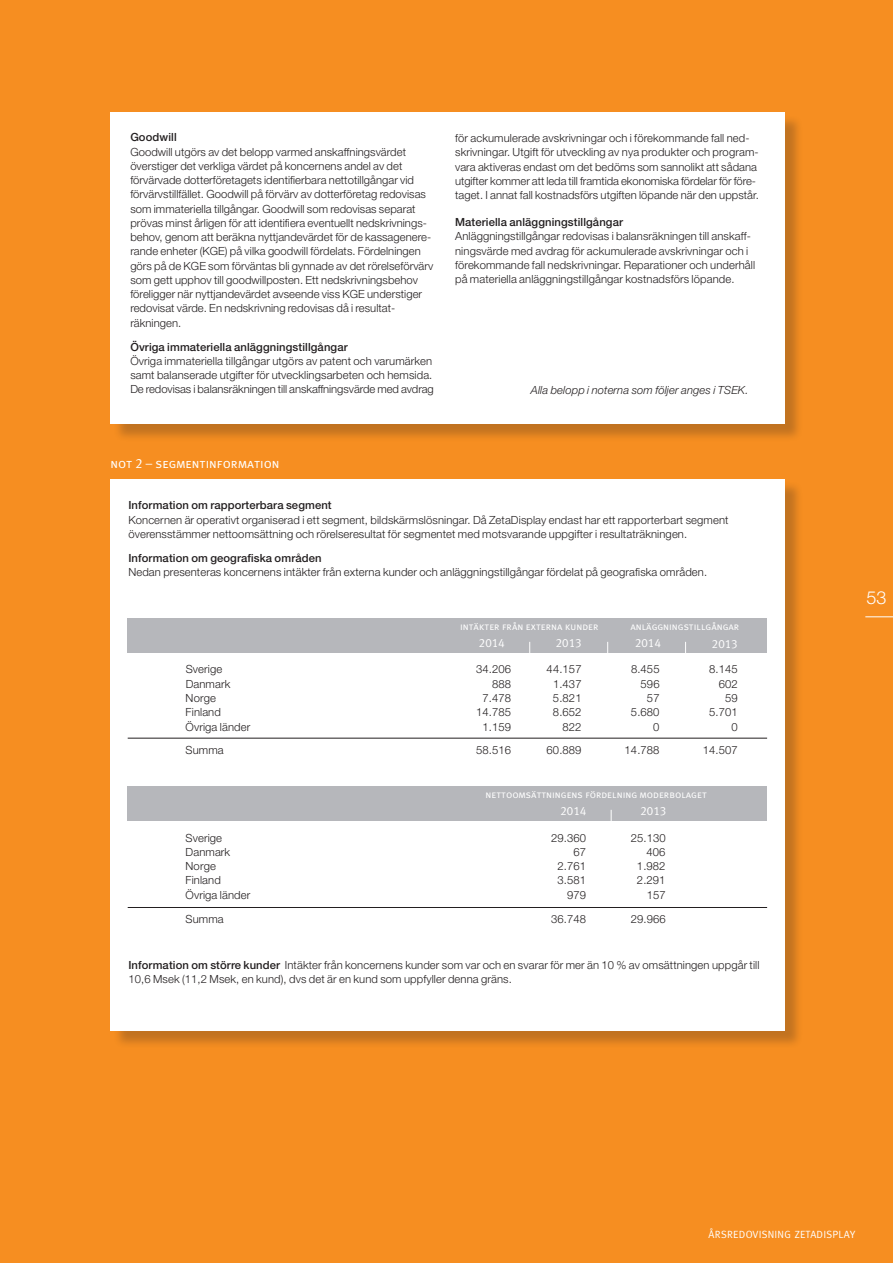
<style>
.page{position:relative;width:893px;height:1263px;background:#f68e21}
.page>*{position:absolute;margin:0;border:0;box-sizing:border-box;transform-origin:0 0}
.t1{font:300 18px "Helvetica Neue";color:#fff}
.t2{font:13.5px "Meta Caps";color:#fff}
.t3{font:12px "Meta Caps";color:#fff}
.t4{font:300 11.25px/14.2px "Helvetica Neue";letter-spacing:.01em;color:#231f20}
.t5{font:500 11.25px "Helvetica Neue";letter-spacing:.01em;color:#231f20}
.t6{font:italic 300 11.25px "Helvetica Neue";letter-spacing:.01em;color:#231f20}
.t7{font:10.5px "Meta Caps";color:#fff}
.t8{font:10.5px "Meta";letter-spacing:.02em;color:#fff}
.s1{font-weight:500}
</style>
<div class="page">
<div style="left:113px;top:114px;width:691px;height:328px;background:#231f20;opacity:.25"></div>
<div style="left:111px;top:112px;width:674px;height:312px;background:#fff"></div>
<svg style="left:865px;top:616px;width:28px;height:1px"></svg>
<div style="left:113px;top:481px;width:691px;height:568px;background:#231f20;opacity:.25"></div>
<div style="left:111px;top:479px;width:674px;height:551px;background:#fff"></div>
<div style="left:128px;top:619px;width:639px;height:34px;background:#b6b7bb"></div>
<div style="left:128px;top:786px;width:639px;height:34px;background:#b6b7bb"></div>
<hr style="left:128px;top:907px;width:639px;height:1px;background:#231f20">
<hr style="left:128px;top:738px;width:639px;height:1px;background:#231f20">
<p class="t5" style="left:130px;top:131px;width:48px">Goodwill</p>
<p class="t4" style="left:130px;top:144px;width:304px">Goodwill utgörs av det belopp varmed anskaffningsvärdet överstiger det verkliga värdet på koncernens andel av det förvärvade dotterföretagets identifierbara nettotillgångar vid förvärvstillfället. Goodwill på förvärv av dotterföretag redovisas som immateriella tillgångar. Goodwill som redovisas separat prövas minst årligen för att identifiera eventuellt nedskrivnings&shy;behov, genom att beräkna nyttjandevärdet för de kassagenere&shy;rande enheter (KGE) på vilka goodwill fördelats. Fördelningen görs på de KGE som förväntas bli gynnade av det rörelseförvärv som gett upphov till goodwillposten. Ett nedskrivningsbehov föreligger när nyttjandevärdet avseende viss KGE understiger redovisat värde. En nedskrivning redovisas då i resultat&shy;räkningen.</p>
<p class="t5" style="left:130px;top:340px;width:219px">Övriga immateriella anläggningstillgångar</p>
<p class="t4" style="left:130px;top:353px;width:305px">Övriga immateriella tillgångar utgörs av patent och varumärken samt balanserade utgifter för utvecklingsarbeten och hemsida.<br>De redovisas i balansräkningen till anskaffningsvärde med avdrag</p>
<p class="t4" style="left:455px;top:131px;width:305px">för ackumulerade avskrivningar och i förekommande fall ned&shy;skrivningar. Utgift för utveckling av nya produkter och program&shy;vara aktiveras endast om det bedöms som sannolikt att sådana utgifter kommer att leda till framtida ekonomiska fördelar för före&shy;taget. I annat fall kostnadsförs utgiften löpande när den uppstår.</p>
<p class="t5" style="left:455px;top:215px;width:169px">Materiella anläggningstillgångar</p>
<p class="t4" style="left:455px;top:229px;width:301px">Anläggningstillgångar redovisas i balansräkningen till anskaff&shy;ningsvärde med avdrag för ackumulerade avskrivningar och i förekommande fall nedskrivningar. Reparationer och underhåll på materiella anläggningstillgångar kostnadsförs löpande.</p>
<p class="t6" style="left:531px;top:383px;width:219px">Alla belopp i noterna som följer anges i TSEK.</p>
<p class="t2" style="left:111px;top:455px;width:170px">not 2 – segmentinformation</p>
<p class="t5" style="left:128px;top:499px;width:205px">Information om rapporterbara segment</p>
<p class="t4" style="left:128px;top:512px;width:602px">Koncernen är operativt organiserad i ett segment, bildskärmslösningar. Då ZetaDisplay endast har ett rapporterbart segment överensstämmer nettoomsättning och rörelseresultat för segmentet med motsvarande uppgifter i resultaträkningen.</p>
<p class="t5" style="left:128px;top:551px;width:195px">Information om geografiska områden</p>
<p class="t4" style="left:128px;top:565px;width:580px">Nedan presenteras koncernens intäkter från externa kunder och anläggningstillgångar fördelat på geografiska områden.</p>
<p class="t7" style="left:460px;top:620px;width:140px">intäkter från externa kunder</p>
<p class="t3" style="left:479px;top:636px;width:27px">2014</p>
<p class="t3" style="left:556px;top:636px;width:27px">2013</p>
<p class="t3" style="left:635px;top:636px;width:27px">2014</p>
<p class="t7" style="left:630px;top:620px;width:111px">anläggningstillgångar</p>
<p class="t3" style="left:712px;top:636px;width:27px">2013</p>
<p class="t4" style="left:186px;top:662px;width:38px">Sverige</p>
<p class="t4" style="left:476px;top:662px;width:36px">34.206</p>
<p class="t4" style="left:547px;top:662px;width:36px">44.157</p>
<p class="t4" style="left:631px;top:662px;width:30px">8.455</p>
<p class="t4" style="left:709px;top:662px;width:30px">8.145</p>
<p class="t4" style="left:186px;top:676px;width:46px">Danmark</p>
<p class="t4" style="left:492px;top:676px;width:20px">888</p>
<p class="t4" style="left:553px;top:676px;width:30px">1.437</p>
<p class="t4" style="left:641px;top:676px;width:20px">596</p>
<p class="t4" style="left:719px;top:676px;width:20px">602</p>
<p class="t4" style="left:186px;top:691px;width:32px">Norge</p>
<p class="t4" style="left:482px;top:691px;width:30px">7.478</p>
<p class="t4" style="left:553px;top:691px;width:30px">5.821</p>
<p class="t4" style="left:647px;top:691px;width:14px">57</p>
<p class="t4" style="left:725px;top:691px;width:14px">59</p>
<p class="t4" style="left:186px;top:705px;width:37px">Finland</p>
<p class="t4" style="left:476px;top:705px;width:36px">14.785</p>
<p class="t4" style="left:553px;top:705px;width:30px">8.652</p>
<p class="t4" style="left:631px;top:705px;width:30px">5.680</p>
<p class="t4" style="left:709px;top:705px;width:30px">5.701</p>
<p class="t4" style="left:186px;top:719px;width:66px">Övriga länder</p>
<p class="t4" style="left:482px;top:719px;width:30px">1.159</p>
<p class="t4" style="left:563px;top:719px;width:20px">822</p>
<p class="t4" style="left:653px;top:719px;width:8px">0</p>
<p class="t4" style="left:731px;top:719px;width:8px">0</p>
<p class="t4" style="left:186px;top:742px;width:40px">Summa</p>
<p class="t4" style="left:476px;top:742px;width:36px">58.516</p>
<p class="t4" style="left:547px;top:742px;width:36px">60.889</p>
<p class="t4" style="left:625px;top:742px;width:36px">14.788</p>
<p class="t4" style="left:703px;top:742px;width:36px">14.507</p>
<p class="t7" style="left:486px;top:788px;width:223px">nettoomsättningens fördelning moderbolaget</p>
<p class="t3" style="left:560px;top:804px;width:27px">2014</p>
<p class="t3" style="left:640px;top:804px;width:27px">2013</p>
<p class="t4" style="left:186px;top:830px;width:38px">Sverige</p>
<p class="t4" style="left:551px;top:830px;width:36px">29.360</p>
<p class="t4" style="left:631px;top:830px;width:36px">25.130</p>
<p class="t4" style="left:186px;top:844px;width:46px">Danmark</p>
<p class="t4" style="left:573px;top:844px;width:14px">67</p>
<p class="t4" style="left:647px;top:844px;width:20px">406</p>
<p class="t4" style="left:186px;top:859px;width:32px">Norge</p>
<p class="t4" style="left:557px;top:859px;width:30px">2.761</p>
<p class="t4" style="left:637px;top:859px;width:30px">1.982</p>
<p class="t4" style="left:186px;top:873px;width:37px">Finland</p>
<p class="t4" style="left:557px;top:873px;width:30px">3.581</p>
<p class="t4" style="left:637px;top:873px;width:30px">2.291</p>
<p class="t4" style="left:186px;top:887px;width:66px">Övriga länder</p>
<p class="t4" style="left:567px;top:887px;width:20px">979</p>
<p class="t4" style="left:647px;top:887px;width:20px">157</p>
<p class="t4" style="left:186px;top:912px;width:40px">Summa</p>
<p class="t4" style="left:551px;top:912px;width:36px">36.748</p>
<p class="t4" style="left:631px;top:912px;width:36px">29.966</p>
<p class="t4" style="left:128px;top:957px;width:633px"><span class="s1">Information om större kunder</span> Intäkter från koncernens kunder som var och en svarar för mer än 10 % av omsättningen uppgår till<br>10,6 Msek (11,2 Msek, en kund), dvs det är en kund som uppfyller denna gräns.</p>
<h1 class="t1" style="left:867px;top:586px;width:22px">53</h1>
<p class="t8" style="left:709px;top:1228px;width:148px">ÅRSREDOVISNING ZETADISPLAY</p>
</div>
